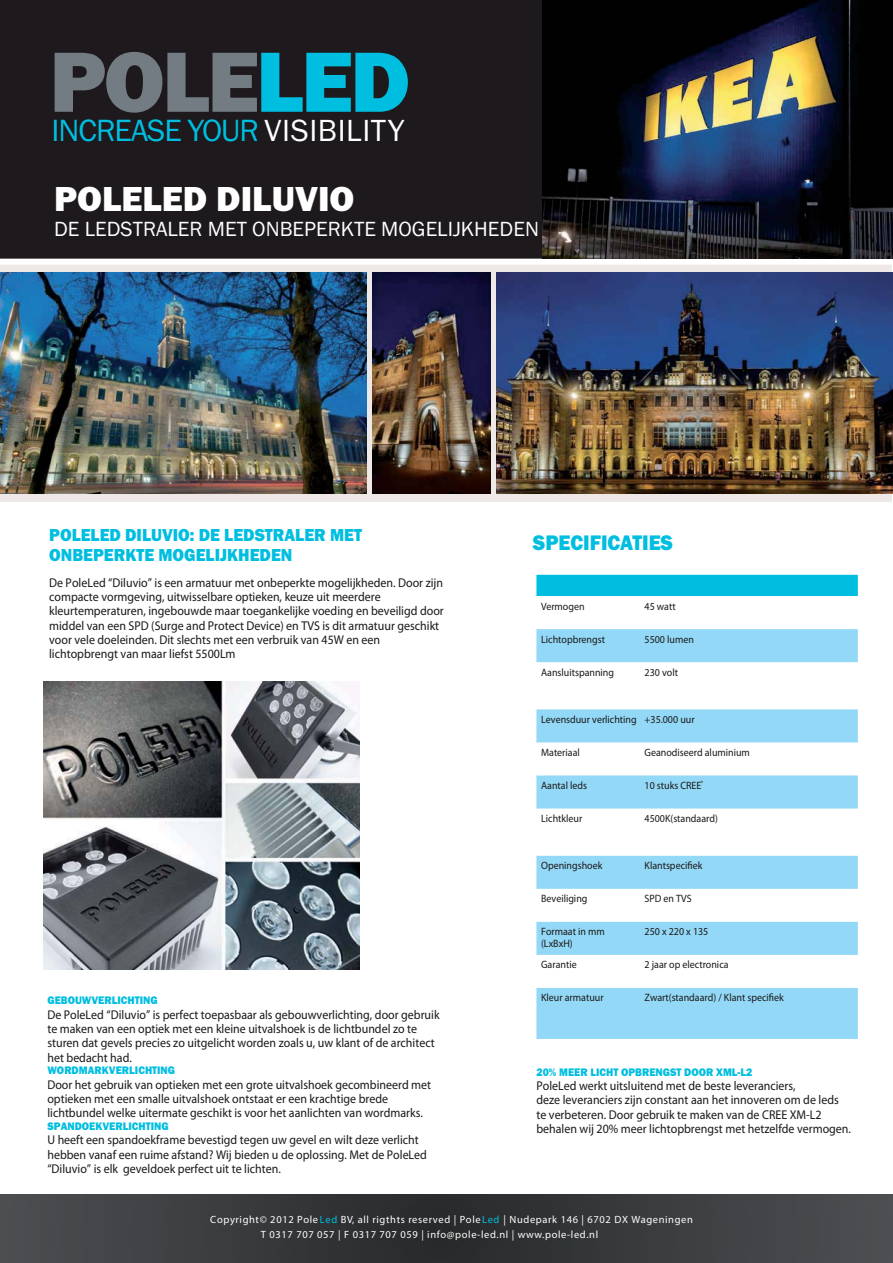
<style>
.page{position:relative;width:893px;height:1263px;background:#fff}
.page>*{position:absolute;margin:0;border:0;box-sizing:border-box;transform-origin:0 0}
.t1{font:800 88.5px "Franklin Gothic";letter-spacing:-.03em;color:#727c82}
.t2{font:800 36px "Franklin Gothic";color:#fff}
.t3{font:31.8px "Franklin Gothic";letter-spacing:-.03em;color:#00bee0}
.t4{font:800 21.75px "Franklin Gothic";color:#00bee0;scale:.94 1}
.t5{font:21.3px "Franklin Gothic";color:#fff}
.t6{font:800 18px/20.2px "Franklin Gothic";color:#00bee0;scale:.94 1}
.t7{font:300 condensed 12.75px/14.4px "Univers";color:#1b1817;scale:.94 1}
.t8{font:800 11.4px "Franklin Gothic";color:#00bee0;scale:.94 1}
.t9{font:300 condensed 10.65px/12px "Univers";color:#1b1817;scale:.94 1}
.t10{font:500 10.5px/15px "Helvetica Neue LT Pro";letter-spacing:.06em;color:#fff}
.s1{color:#00bee0}
.s2{font-size:31.65px;color:#fff}
</style>
<div class="page">
<div style="left:0;top:231px;width:892px;height:270px;background:#eee9e7"></div>
<div style="left:0;top:0;width:892px;height:262px;background:#1d191d"></div>
<svg style="left:0;top:1195px;width:892px;height:67px;background:#3a3c3e"></svg>
<div style="left:0;top:259px;width:892px;height:6px;background:#fff"></div>
<img style="left:543px;top:0;width:349px;height:259px">
<img style="left:0;top:272px;width:366px;height:222px">
<img style="left:372px;top:272px;width:118px;height:222px">
<img style="left:497px;top:272px;width:395px;height:222px">
<div style="left:536px;top:575px;width:322px;height:21px;background:#00bee0"></div>
<svg style="left:536px;top:629px;width:322px;height:410px;fill:#93d9f7"></svg>
<img style="left:44px;top:682px;width:316px;height:288px">
<h1 class="t1" style="left:49px;top:51px;width:362px">POLE<span class="s1">LED</span></h1>
<h3 class="t3" style="left:52px;top:119px;width:354px">INCREASE YOUR <span class="s2">VISIBILITY</span></h3>
<h2 class="t2" style="left:54px;top:186px;width:302px">POLELED DILUVIO</h2>
<h3 class="t5" style="left:54px;top:221px;width:486px">DE LEDSTRALER MET ONBEPERKTE MOGELIJKHEDEN</h3>
<h3 class="t6" style="left:49px;top:526px;width:334px">POLELED DILUVIO: DE LEDSTRALER MET<br>ONBEPERKTE MOGELIJKHEDEN</h3>
<p class="t7" style="left:49px;top:576px;width:421px">De PoleLed “Diluvio” is een armatuur met onbeperkte mogelijkheden. Door zijn compacte vormgeving, uitwisselbare optieken, keuze uit meerdere kleurtemperaturen, ingebouwde maar toegankelijke voeding en beveiligd door middel van een SPD (Surge and Protect Device) en TVS is dit armatuur geschikt voor vele doeleinden. Dit slechts met een verbruik van 45W en een lichtopbrengt van maar liefst 5500Lm</p>
<p class="t8" style="left:47px;top:996px;width:119px">GEBOUWVERLICHTING</p>
<p class="t7" style="left:47px;top:1008px;width:419px">De PoleLed “Diluvio” is perfect toepasbaar als gebouwverlichting, door gebruik te maken van een optiek met een kleine uitvalshoek is de lichtbundel zo te sturen dat gevels precies zo uitgelicht worden zoals u, uw klant of de architect het bedacht had.</p>
<p class="t8" style="left:47px;top:1066px;width:137px">WORDMARKVERLICHTING</p>
<p class="t7" style="left:47px;top:1078px;width:410px">Door het gebruik van optieken met een grote uitvalshoek gecombineerd met optieken met een smalle uitvalshoek ontstaat er een krachtige brede lichtbundel welke uitermate geschikt is voor het aanlichten van wordmarks.</p>
<p class="t8" style="left:47px;top:1122px;width:131px">SPANDOEKVERLICHTING</p>
<p class="t7" style="left:47px;top:1134px;width:405px">U heeft een spandoekframe bevestigd tegen uw gevel en wilt deze verlicht hebben vanaf een ruime afstand? Wij bieden u de oplossing. Met de PoleLed “Diluvio” is elk geveldoek perfect uit te lichten.</p>
<h3 class="t4" style="left:533px;top:536px;width:150px">SPECIFICATIES</h3>
<p class="t9" style="left:541px;top:601px;width:48px">Vermogen</p>
<p class="t9" style="left:644px;top:601px;width:35px">45 watt</p>
<p class="t9" style="left:541px;top:634px;width:69px">Lichtopbrengst</p>
<p class="t9" style="left:644px;top:634px;width:54px">5500 lumen</p>
<p class="t9" style="left:541px;top:667px;width:79px">Aansluitspanning</p>
<p class="t9" style="left:644px;top:667px;width:37px">230 volt</p>
<p class="t9" style="left:541px;top:714px;width:165px">Levensduur verlichting +35.000 uur</p>
<p class="t9" style="left:541px;top:747px;width:43px">Materiaal</p>
<p class="t9" style="left:644px;top:747px;width:114px">Geanodiseerd aluminium</p>
<p class="t9" style="left:541px;top:780px;width:50px">Aantal leds</p>
<p class="t9" style="left:644px;top:780px;width:64px">10 stuks CREE <sup>®</sup></p>
<p class="t9" style="left:541px;top:813px;width:45px">Lichtkleur</p>
<p class="t9" style="left:644px;top:813px;width:80px">4500K(standaard)</p>
<p class="t9" style="left:541px;top:861px;width:67px">Openingshoek</p>
<p class="t9" style="left:644px;top:861px;width:63px">Klantspecifiek</p>
<p class="t9" style="left:541px;top:894px;width:51px">Beveiliging</p>
<p class="t9" style="left:644px;top:894px;width:52px">SPD en TVS</p>
<p class="t9" style="left:541px;top:927px;width:69px">Formaat in mm (LxBxH)</p>
<p class="t9" style="left:644px;top:927px;width:69px">250 x 220 x 135</p>
<p class="t9" style="left:541px;top:960px;width:39px">Garantie</p>
<p class="t9" style="left:644px;top:960px;width:91px">2 jaar op electronica</p>
<p class="t9" style="left:541px;top:993px;width:68px">Kleur armatuur</p>
<p class="t9" style="left:644px;top:993px;width:150px">Zwart(standaard) / Klant specifiek</p>
<p class="t8" style="left:536px;top:1068px;width:231px">20% MEER LICHT OPBRENGST DOOR XML-L2</p>
<p class="t7" style="left:536px;top:1080px;width:336px">PoleLed werkt uitsluitend met de beste leveranciers,<br>deze leveranciers zijn constant aan het innoveren om de leds te verbeteren. Door gebruik te maken van de CREE XM-L2 behalen wij 20% meer lichtopbrengst met hetzelfde vermogen.</p>
<p class="t10" style="left:261px;top:1213px;width:434px;text-indent:-51px">Copyright© 2012 Pole<span class="s1">Led</span> BV, all rigthts reserved | Pole<span class="s1">Led</span> | Nudepark 146 | 6702 DX Wageningen<br>T 0317 707 057 | F 0317 707 059 | info@pole-led.nl | www.pole-led.nl</p>
</div>
